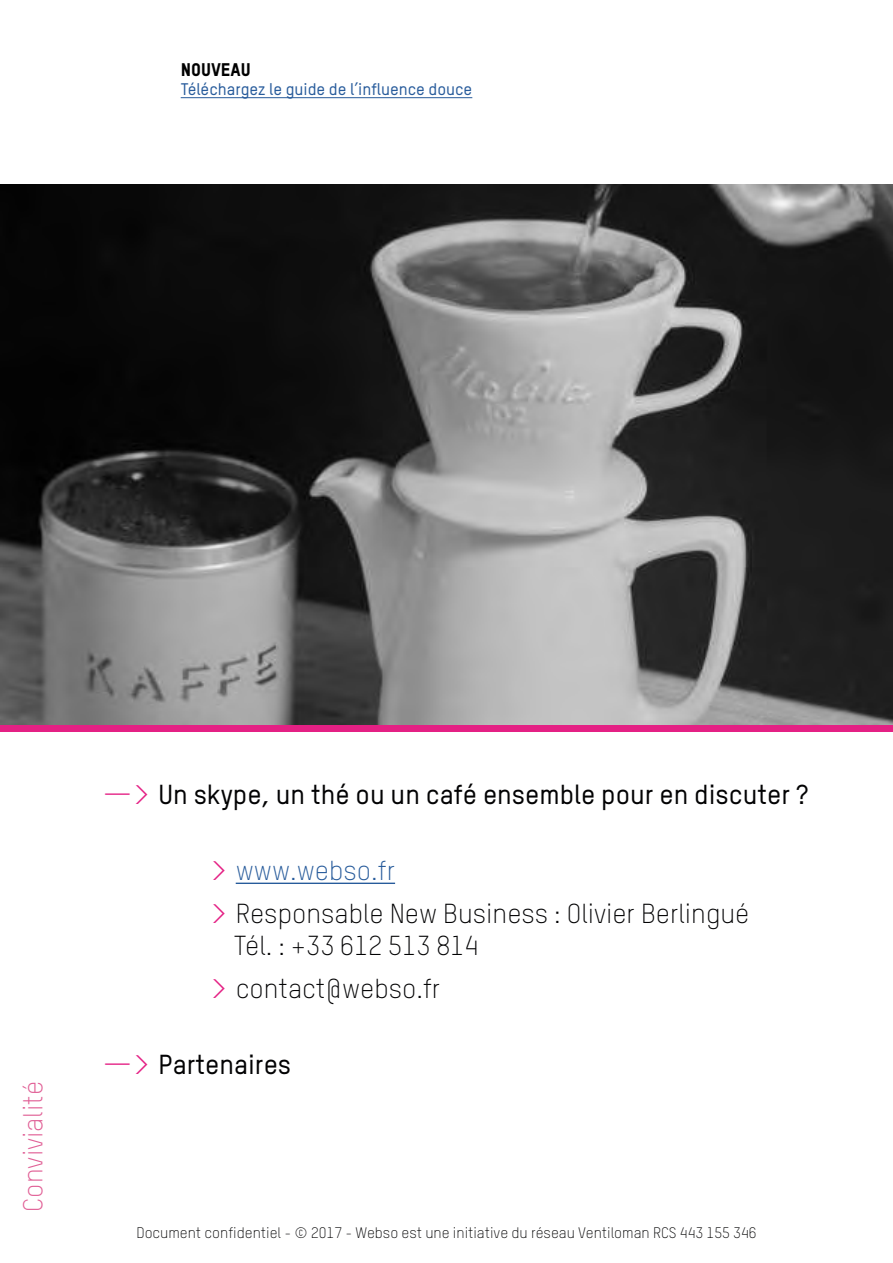
<style>
.page{position:relative;width:893px;height:1263px;background:#fff}
.page>*{position:absolute;margin:0;border:0;box-sizing:border-box;transform-origin:0 0}
.t1{font:300 27px/43.2px "TSTARPRO";color:#020203}
.t2{font:500 27px "TSTARPRO";color:#020203}
.t3{font:300 27px "TSTARPRO";color:#e05d94}
.t4{font:18px "TSTARPRO Headline";color:#000}
.t5{font:500 16.5px "TSTARPRO";color:#275b9b}
.t6{font:300 15px "TSTARPRO";color:#020203}
.s1{font-weight:300;font-size:36px;color:#e42084}
.s2{font-size:36px;color:#e42084}
.s3{color:#275b9b}
</style>
<div class="page">
<img style="left:0;top:185px;width:893px;height:540px">
<hr style="left:236px;top:883px;width:159px;height:1px;background:#275b9b">
<div style="left:0;top:725px;width:893px;height:6px;background:#e42084"></div>
<hr style="left:181px;top:97px;width:291px;height:1px;background:#275b9b">
<p class="t4" style="left:181px;top:58px;width:71px">NOUVEAU</p>
<p class="t5" style="left:181px;top:79px;width:293px">Téléchargez le guide de l’influence douce</p>
<p class="t3" style="left:17px;top:1211px;width:132px;rotate:-90deg">Convivialité</p>
<p class="t2" style="left:102px;top:778px;width:708px"><span class="s1">—&gt;</span> Un skype, un thé ou un café ensemble pour en discuter ?</p>
<p class="t1" style="left:210px;top:848px;width:541px"><span class="s2">&gt;</span> <span class="s3">www.webso.fr<br></span><span class="s2">&gt;</span> Responsable New Business : Olivier Berlingué</p>
<p class="t1" style="left:210px;top:924px;width:270px;text-indent:24px">Tél. : +33 612 513 814 <span class="s2">&gt;</span> contact@webso.fr</p>
<p class="t2" style="left:102px;top:1048px;width:191px"><span class="s1">—&gt;</span> Partenaires</p>
<p class="t6" style="left:136px;top:1224px;width:622px">Document confidentiel - © 2017 - Webso est une initiative du réseau Ventiloman RCS 443 155 346</p>
</div>
